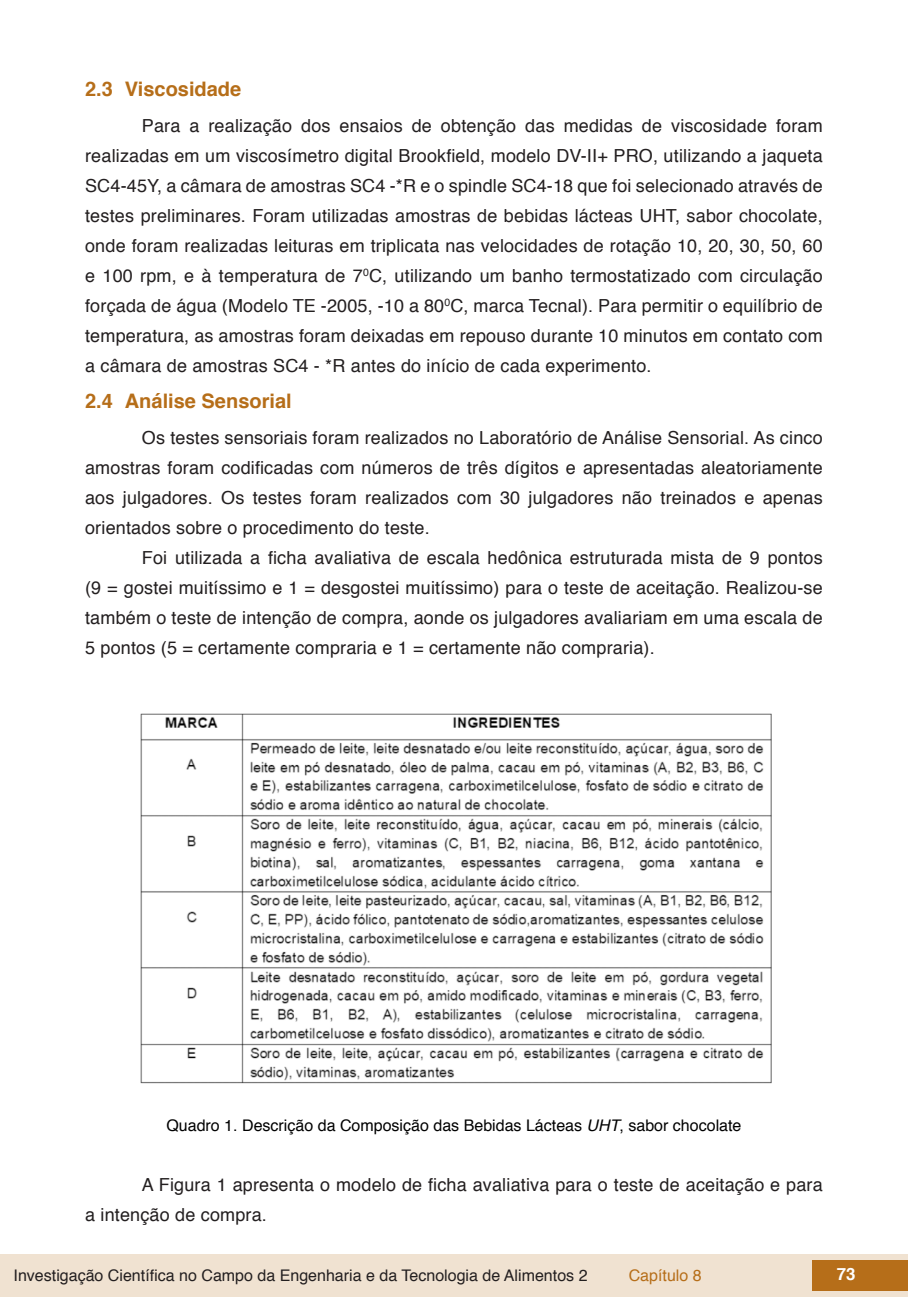
<style>
.page{position:relative;width:908px;height:1304px;background:#fff}
.page>*{position:absolute;margin:0;border:0;box-sizing:border-box;transform-origin:0 0}
.t1{font:700 20px "Helvetica";color:#b66e19}
.txt{font:18px/30px "Helvetica";letter-spacing:.01em;color:#231f20;text-align:justify}
.t2{font:700 16.8px "Helvetica";color:#fff}
.t3{font:16px "Helvetica";color:#231f20}
.info_tab_graf_imag{font:16px "Helvetica";color:#000}
.t4{font:16px "Helvetica";color:#b66e19}
.s1{font-style:italic}
</style>
<div class="page">
<div style="left:0;top:1254px;width:906px;height:43px;background:#f0e2d1"></div>
<div style="left:812px;top:1261px;width:95px;height:30px;background:#b66e19"></div>
<img style="left:140px;top:713px;width:631px;height:371px">
<p class="t1" style="left:85px;top:73px;width:158px">2.3 Viscosidade</p>
<p class="txt" style="left:85px;top:111px;width:738px;text-indent:57px">Para a realização dos ensaios de obtenção das medidas de viscosidade foram realizadas em um viscosímetro digital Brookfield, modelo DV-II+ PRO, utilizando a jaqueta SC4-45Y, a câmara de amostras SC4 -*R e o spindle SC4-18 que foi selecionado através de testes preliminares. Foram utilizadas amostras de bebidas lácteas UHT, sabor chocolate, onde foram realizadas leituras em triplicata nas velocidades de rotação 10, 20, 30, 50, 60 e 100 rpm, e à temperatura de 7<sup>0</sup>C, utilizando um banho termostatizado com circulação forçada de água (Modelo TE -2005, -10 a 80<sup>0</sup>C, marca Tecnal). Para permitir o equilíbrio de temperatura, as amostras foram deixadas em repouso durante 10 minutos em contato com a câmara de amostras SC4 - *R antes do início de cada experimento.</p>
<p class="t1" style="left:85px;top:385px;width:208px">2.4 Análise Sensorial</p>
<p class="txt" style="left:85px;top:423px;width:738px;text-indent:57px">Os testes sensoriais foram realizados no Laboratório de Análise Sensorial. As cinco amostras foram codificadas com números de três dígitos e apresentadas aleatoriamente aos julgadores. Os testes foram realizados com 30 julgadores não treinados e apenas orientados sobre o procedimento do teste.</p>
<p class="txt" style="left:85px;top:543px;width:738px;text-indent:57px">Foi utilizada a ficha avaliativa de escala hedônica estruturada mista de 9 pontos (9 = gostei muitíssimo e 1 = desgostei muitíssimo) para o teste de aceitação. Realizou-se também o teste de intenção de compra, aonde os julgadores avaliariam em uma escala de 5 pontos (5 = certamente compraria e 1 = certamente não compraria).</p>
<p class="info_tab_graf_imag" style="left:166px;top:1113px;width:576px">Quadro 1. Descrição da Composição das Bebidas Lácteas <span class="s1">UHT</span>, sabor chocolate</p>
<p class="txt" style="left:85px;top:1170px;width:738px;text-indent:57px">A Figura 1 apresenta o modelo de ficha avaliativa para o teste de aceitação e para a intenção de compra.</p>
<p class="t3" style="left:14px;top:1263px;width:575px">Investigação Científica no Campo da Engenharia e da Tecnologia de Alimentos 2</p>
<p class="t4" style="left:628px;top:1263px;width:74px">Capítulo 8</p>
<p class="t2" style="left:836px;top:1261px;width:20px">73</p>
</div>
